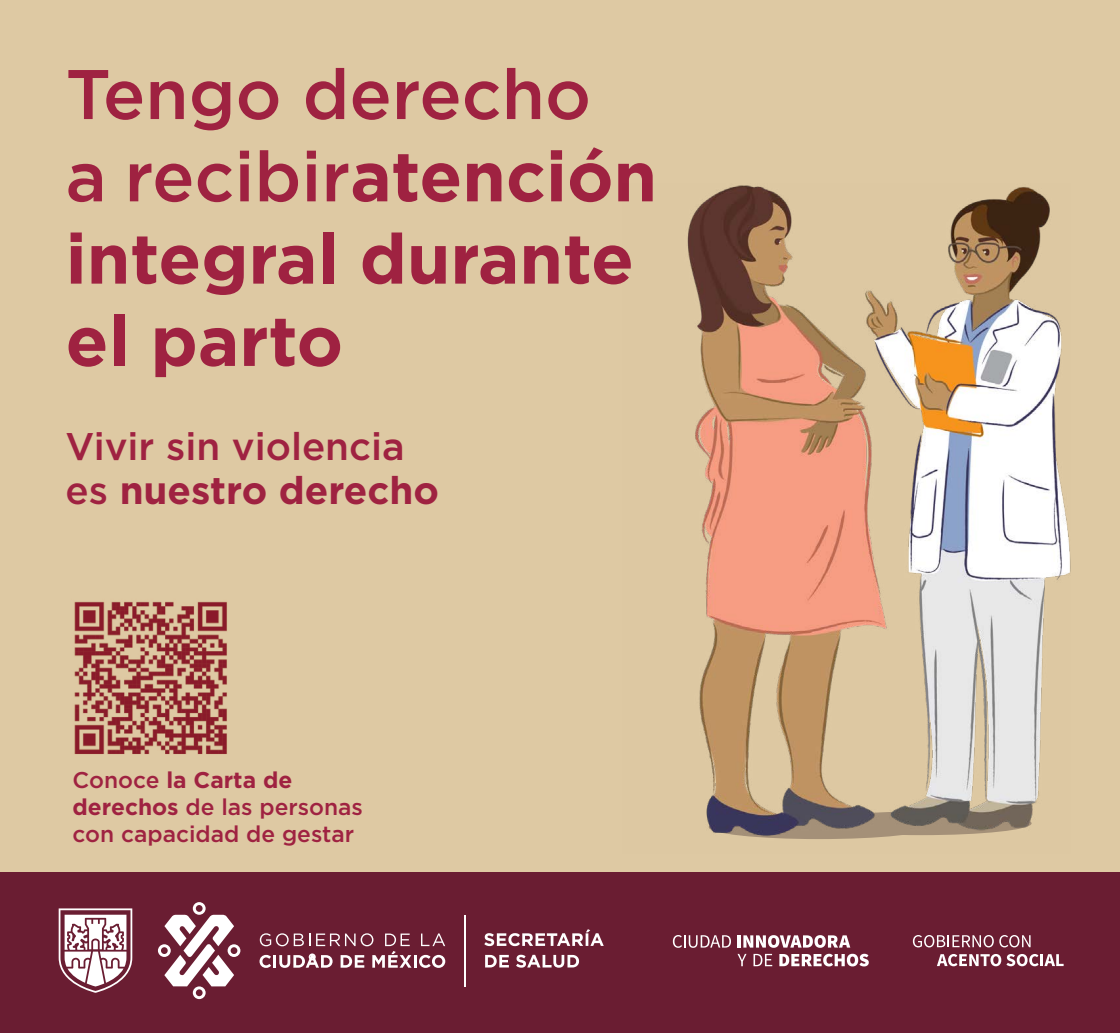
<style>
.page{position:relative;width:1120px;height:1033px;background:#fff}
.page>*{position:absolute;margin:0;border:0;box-sizing:border-box;transform-origin:0 0}
.t1{font:700 70px/82.2px "Gotham";color:#9f2241}
.t2{font:500 38.5px/43.8px "Gotham";color:#9f2241}
.t3{font:500 22.75px/27.1px "Gotham";color:#9f2241}
.s1{font-weight:500}
.s2{font-weight:700}
</style>
<div class="page">
<div style="left:0;top:0;width:1120px;height:903px;background:#dec9a3"></div>
<div style="left:0;top:872px;width:1120px;height:160px;background:#6a1d32"></div>
<svg style="left:484px;top:929px;width:120px;height:17px"></svg>
<svg style="left:485px;top:954px;width:24px;height:13px"></svg>
<svg style="left:516px;top:954px;width:63px;height:13px"></svg>
<hr style="left:465px;top:914px;width:1px;height:72px;background:#fff">
<svg style="left:158px;top:902px;width:82px;height:97px"></svg>
<svg style="left:59px;top:908px;width:73px;height:84px"></svg>
<svg style="left:260px;top:933px;width:185px;height:34px"></svg>
<svg style="left:673px;top:935px;width:58px;height:12px"></svg>
<svg style="left:738px;top:935px;width:112px;height:12px"></svg>
<svg style="left:738px;top:953px;width:9px;height:13px"></svg>
<svg style="left:754px;top:953px;width:18px;height:13px"></svg>
<svg style="left:779px;top:953px;width:90px;height:13px"></svg>
<svg style="left:913px;top:935px;width:118px;height:12px"></svg>
<svg style="left:937px;top:954px;width:127px;height:12px"></svg>
<img style="left:74px;top:601px;width:153px;height:153px">
<img style="left:687px;top:185px;width:384px;height:654px">
<h1 class="t1" style="left:66px;top:53px;width:593px"><span class="s1">Tengo derecho<br>a recibir</span>atención integral durante el parto</h1>
<h2 class="t2" style="left:66px;top:424px;width:375px">Vivir sin violencia es <span class="s2">nuestro derecho</span></h2>
<p class="t3" style="left:73px;top:765px;width:292px">Conoce <span class="s2">la Carta de derechos</span> de las personas con capacidad de gestar</p>
</div>
